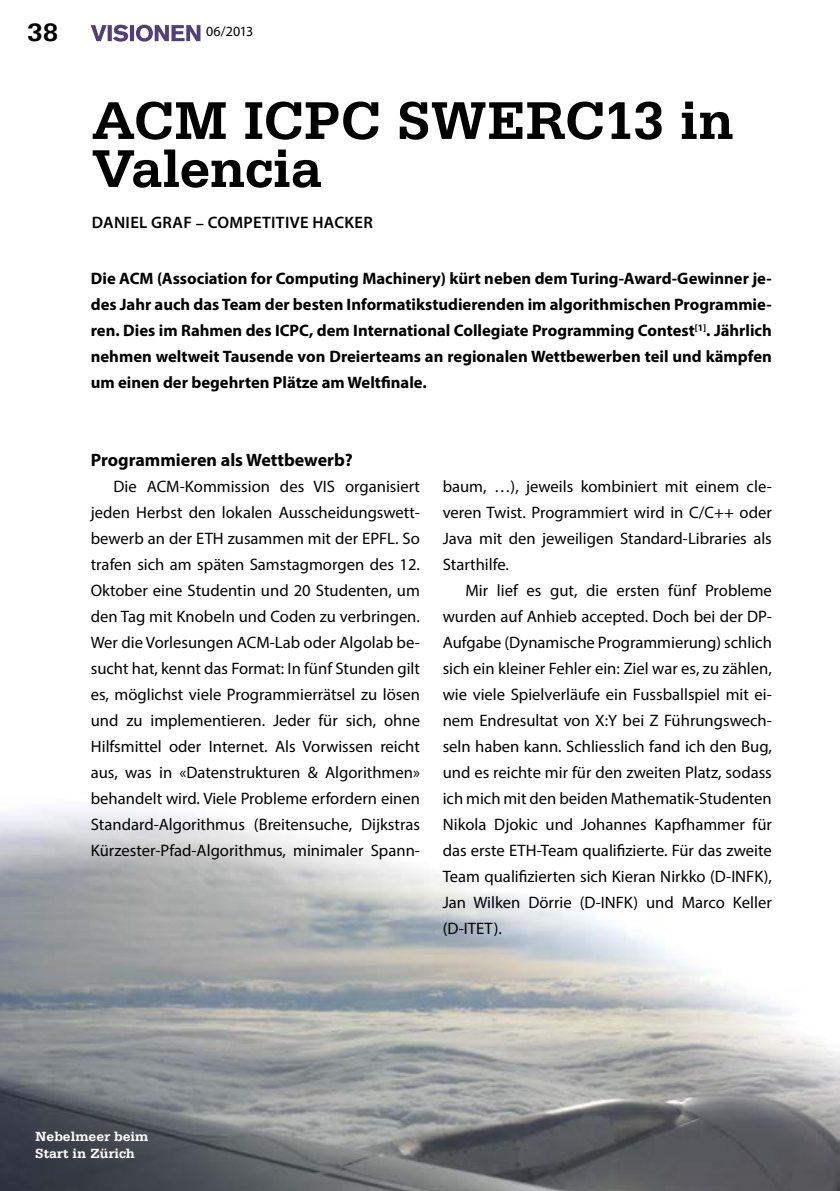
<style>
.page{position:relative;width:840px;height:1191px;background:#fff}
.page>*{position:absolute;margin:0;border:0;box-sizing:border-box;transform-origin:0 0}
.t1{font:700 56px/48px "Serifa Std";letter-spacing:-.015em;color:#000}
.t2{font:700 26.6px "Serifa Std";color:#000;scale:1.05 1}
.t3{font:700 18px "Myriad Pro";color:#000}
.t4{font:16.6px/26px "Myriad Pro";color:#000;text-align:justify}
.t5{font:700 16.6px/26px "Myriad Pro";color:#000;text-align:justify}
.t6{font:600 16.6px "Myriad Pro";letter-spacing:.015em;color:#000}
.t7{font:700 14px/16.8px "Serifa Std";color:#fff}
.t8{font:14px "Myriad Pro";color:#000}
</style>
<div class="page">
<img style="left:0;top:807px;width:839px;height:384px">
<svg style="left:91px;top:25px;width:109px;height:17px"></svg>
<h2 class="t2" style="left:27px;top:17px;width:31px">38</h2>
<p class="t8" style="left:206px;top:22px;width:49px">06/2013</p>
<h1 class="t1" style="left:91px;top:96px;width:644px">ACM ICPC SWERC13 in<br>Valencia</h1>
<p class="t6" style="left:92px;top:212px;width:22px">DANIEL</p>
<p class="t6" style="left:151px;top:212px;width:22px">GRAF</p>
<p class="t6" style="left:195px;top:212px;width:44px">– COMPETITIVE</p>
<p class="t6" style="left:312px;top:212px;width:11px">HACKER</p>
<p class="t5" style="left:91px;top:265px;width:682px">Die ACM (Association for Computing Machinery) kürt neben dem Turing-Award-Gewinner je&shy;des Jahr auch das Team der besten Informatikstudierenden im algorithmischen Programmie&shy;ren. Dies im Rahmen des ICPC, dem International Collegiate Programming Contest<sup>[1]</sup>. Jährlich nehmen weltweit Tausende von Dreierteams an regionalen Wettbewerben teil und kämpfen um einen der begehrten Plätze am Weltfinale.</p>
<p class="t3" style="left:91px;top:448px;width:263px">Programmieren als Wettbewerb?</p>
<p class="t4" style="left:91px;top:473px;width:330px;text-indent:23px">Die ACM-Kommission des VIS organisiert jeden Herbst den lokalen Ausscheidungswett&shy;bewerb an der ETH zusammen mit der EPFL. So trafen sich am späten Samstagmorgen des 12.<br>Oktober eine Studentin und 20 Studenten, um den Tag mit Knobeln und Coden zu verbringen.<br>Wer die Vorlesungen ACM-Lab oder Algolab be&shy;sucht hat, kennt das Format: In fünf Stunden gilt es, möglichst viele Programmierrätsel zu lösen und zu implementieren. Jeder für sich, ohne Hilfsmittel oder Internet. Als Vorwissen reicht aus, was in «Datenstrukturen &amp; Algorithmen» behandelt wird. Viele Probleme erfordern einen Standard-Algorithmus (Breitensuche, Dijkstras Kürzester-Pfad-Algorithmus, minimaler Spann-</p>
<p class="t4" style="left:442px;top:473px;width:330px">baum, …), jeweils kombiniert mit einem cle&shy;veren Twist. Programmiert wird in C/C++ oder Java mit den jeweiligen Standard-Libraries als Starthilfe.</p>
<p class="t4" style="left:442px;top:577px;width:330px;text-indent:23px">Mir lief es gut, die ersten fünf Probleme wurden auf Anhieb accepted. Doch bei der DP-Aufgabe (Dynamische Programmierung) schlich sich ein kleiner Fehler ein: Ziel war es, zu zählen, wie viele Spielverläufe ein Fussballspiel mit ei&shy;nem Endresultat von X:Y bei Z Führungswech&shy;seln haben kann. Schliesslich fand ich den Bug, und es reichte mir für den zweiten Platz, sodass ich mich mit den beiden Mathematik-Studenten Nikola Djokic und Johannes Kapfhammer für das erste ETH-Team qualifizierte. Für das zweite Team qualifizierten sich Kieran Nirkko (D-INFK), Jan Wilken Dörrie (D-INFK) und Marco Keller (D-ITET).</p>
<p class="t7" style="left:35px;top:1128px;width:115px">Nebelmeer beim<br>Start in Zürich</p>
</div>
